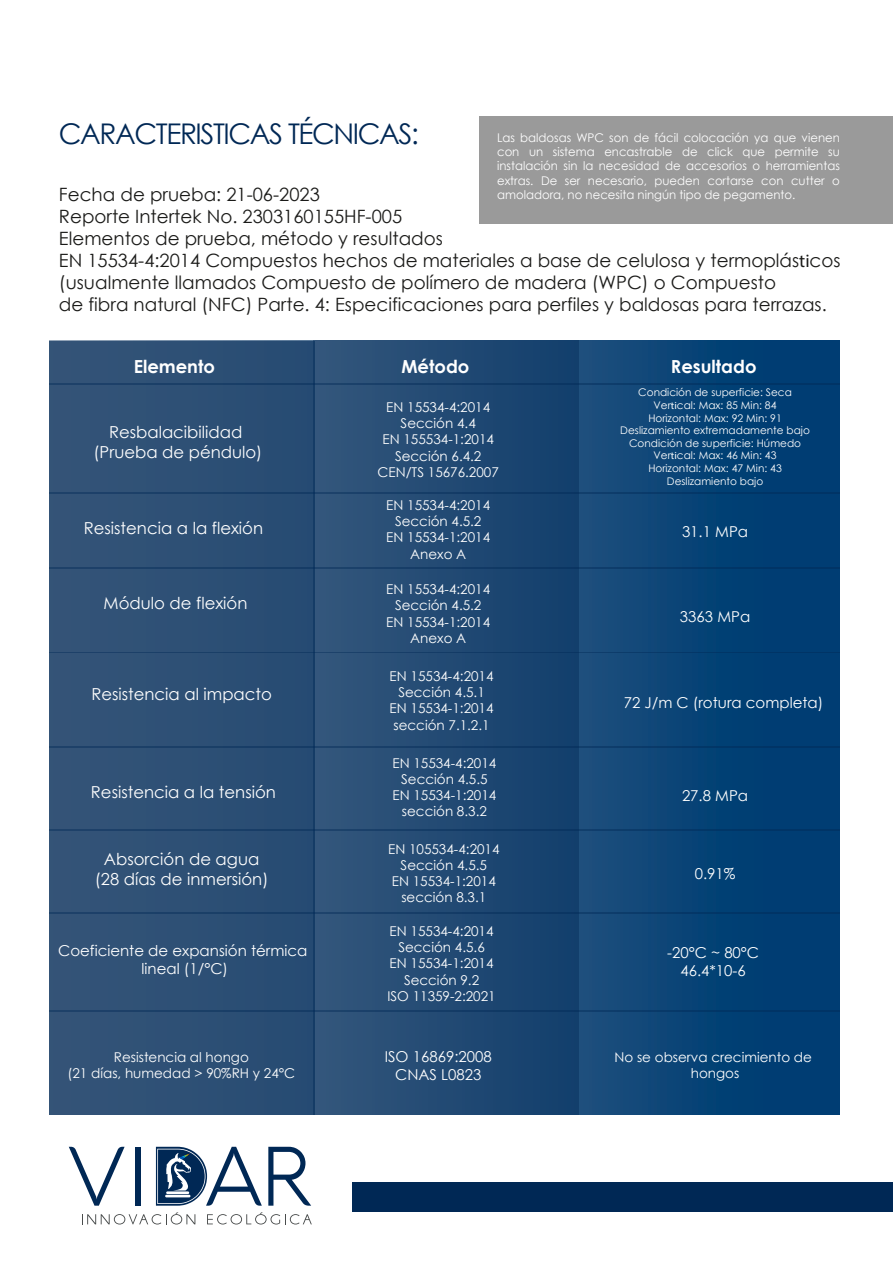
<style>
.page{position:relative;width:893px;height:1263px;background:#fff}
.page>*{position:absolute;margin:0;border:0;box-sizing:border-box;transform-origin:0 0}
.t1{font:28.5px "Century Gothic";letter-spacing:-.05em;color:#002855}
.t2{font:18.3px/22px "Century Gothic";color:#1b1b19}
.t3{font:700 18px "Century Gothic";color:#fff}
.t4{font:16.5px/19.8px "Century Gothic";color:#fff;text-align:center}
.t5{font:15px/18px "Century Gothic";color:#fff;text-align:center}
.t6{font:13.5px/16.2px "Century Gothic";color:#fff;text-align:center}
.t7{font:12px/14.4px "Century Gothic";color:#fff;text-align:justify}
.t8{font:10.5px/12.6px "Century Gothic";color:#fff;text-align:center}
.s1{font-family:"Myriad Pro"}
</style>
<div class="page">
<div style="left:353px;top:1183px;width:540px;height:29px;background:#002855"></div>
<svg style="left:69px;top:1147px;width:56px;height:59px"></svg>
<div style="left:135px;top:1147px;width:5px;height:59px;background:#002855"></div>
<svg style="left:268px;top:1147px;width:43px;height:59px"></svg>
<svg style="left:82px;top:1212px;width:113px;height:12px"></svg>
<svg style="left:207px;top:1212px;width:105px;height:12px"></svg>
<svg style="left:156px;top:1147px;width:106px;height:59px"></svg>
<svg style="left:579px;top:341px;width:261px;height:42px;background:#084376"></svg>
<svg style="left:579px;top:383px;width:261px;height:109px;background:#084275"></svg>
<svg style="left:579px;top:492px;width:261px;height:76px;background:#084275"></svg>
<svg style="left:579px;top:568px;width:261px;height:84px;background:#084275"></svg>
<svg style="left:579px;top:652px;width:261px;height:94px;background:#094275"></svg>
<svg style="left:579px;top:746px;width:261px;height:83px;background:#084275"></svg>
<svg style="left:579px;top:829px;width:261px;height:83px;background:#084275"></svg>
<svg style="left:579px;top:912px;width:261px;height:98px;background:#084275"></svg>
<svg style="left:579px;top:1010px;width:261px;height:104px;background:#094275"></svg>
<div style="left:49px;top:341px;width:265px;height:773px;background:#2e5075"></div>
<div style="left:313px;top:341px;width:266px;height:773px;background:linear-gradient(to right,#33567b,#113e6c)"></div>
<div style="left:479px;top:116px;width:414px;height:107px;background:#9a9a9a"></div>
<h1 class="t1" style="left:59px;top:114px;width:361px">CARACTERISTICAS TÉCNICAS:</h1>
<p class="t7" style="left:497px;top:130px;width:344px">Las baldosas WPC son de fácil colocación ya que vienen con un sistema encastrable de click que permite su instalación sin la necesidad de accesorios o herramientas extras. De ser necesario, pueden cortarse con cutter o amoladora, no necesita ningún tipo de pegamento.</p>
<p class="t2" style="left:59px;top:183px;width:783px">Fecha de prueba: 21-06-2023<br>Reporte Intertek No. 2303160155HF-005<br>Elementos de prueba, método y resultados<br>EN 15534-4:2014 Compuestos hechos de materiales a base de celulosa y termoplás<span class="s1">ti</span>cos (usualmente llamados Compuesto de polímero de madera (WPC) o Compuesto<br>de fibra natural (NFC) Parte. 4: Especificaciones para perfiles y baldosas para terrazas.</p>
<h3 class="t3" style="left:134px;top:352px;width:83px">Elemento</h3>
<h3 class="t3" style="left:401px;top:352px;width:70px">Método</h3>
<h3 class="t3" style="left:671px;top:352px;width:87px">Resultado</h3>
<p class="t4" style="left:94px;top:422px;width:170px">Resbalacibilidad (Prueba de péndulo)</p>
<p class="t4" style="left:84px;top:518px;width:181px">Resistencia a la flexión</p>
<p class="t6" style="left:378px;top:399px;width:123px">EN 15534-4:2014<br>Sección 4.4<br>EN 155534-1:2014<br>Sección 6.4.2<br>CEN/TS 15676.2007</p>
<p class="t6" style="left:386px;top:497px;width:105px">EN 15534-4:2014<br>Sección 4.5.2<br>EN 15534-1:2014<br>Anexo A</p>
<p class="t4" style="left:104px;top:592px;width:145px">Módulo de flexión</p>
<p class="t6" style="left:386px;top:581px;width:105px">EN 15534-4:2014<br>Sección 4.5.2<br>EN 15534-1:2014<br>Anexo A</p>
<p class="t4" style="left:91px;top:684px;width:182px">Resistencia al impacto</p>
<p class="t4" style="left:91px;top:782px;width:186px">Resistencia a la tensión</p>
<p class="t6" style="left:390px;top:668px;width:105px">EN 15534-4:2014<br>Sección 4.5.1<br>EN 15534-1:2014 sección 7.1.2.1</p>
<p class="t6" style="left:392px;top:755px;width:105px">EN 15534-4:2014<br>Sección 4.5.5<br>EN 15534-1:2014 sección 8.3.2</p>
<p class="t4" style="left:95px;top:849px;width:175px">Absorción de agua (28 días de inmersión)</p>
<p class="t6" style="left:388px;top:840px;width:113px">EN 105534-4:2014<br>Sección 4.5.5<br>EN 15534-1:2014 sección 8.3.1</p>
<p class="t5" style="left:58px;top:941px;width:251px">Coeficiente de expansión térmica lineal (1/°C)</p>
<p class="t6" style="left:387px;top:923px;width:110px">EN 15534-4:2014<br>Sección 4.5.6<br>EN 15534-1:2014<br>Sección 9.2<br>ISO 11359-2:2021</p>
<p class="t8" style="left:620px;top:386px;width:191px">Condición de superficie: Seca<br>Ver<span class="s1">ti</span>cal: Max: 85 Min: 84<br>Horizontal: Max: 92 Min: 91<br>Deslizamiento extremadamente bajo<br>Condición de superficie: Húmedo<br>Ver<span class="s1">ti</span>cal: Max: 46 Min: 43<br>Horizontal: Max: 47 Min: 43<br>Deslizamiento bajo</p>
<p class="t5" style="left:682px;top:522px;width:68px">31.1 MPa</p>
<p class="t5" style="left:680px;top:607px;width:72px">3363 MPa</p>
<p class="t5" style="left:624px;top:693px;width:201px">72 J/m C (rotura completa)</p>
<p class="t5" style="left:682px;top:786px;width:68px">27.8 MPa</p>
<p class="t5" style="left:695px;top:865px;width:42px">0.91%</p>
<p class="t5" style="left:667px;top:944px;width:94px">-20°C ~ 80°C<br>46.4*10-6</p>
<p class="t6" style="left:68px;top:1049px;width:229px">Resistencia al hongo<br>(21 días, humedad &gt; 90%RH y 24°C</p>
<p class="t5" style="left:385px;top:1047px;width:108px">ISO 16869:2008<br>CNAS L0823</p>
<p class="t6" style="left:614px;top:1049px;width:199px">No se observa crecimiento de hongos</p>
</div>
